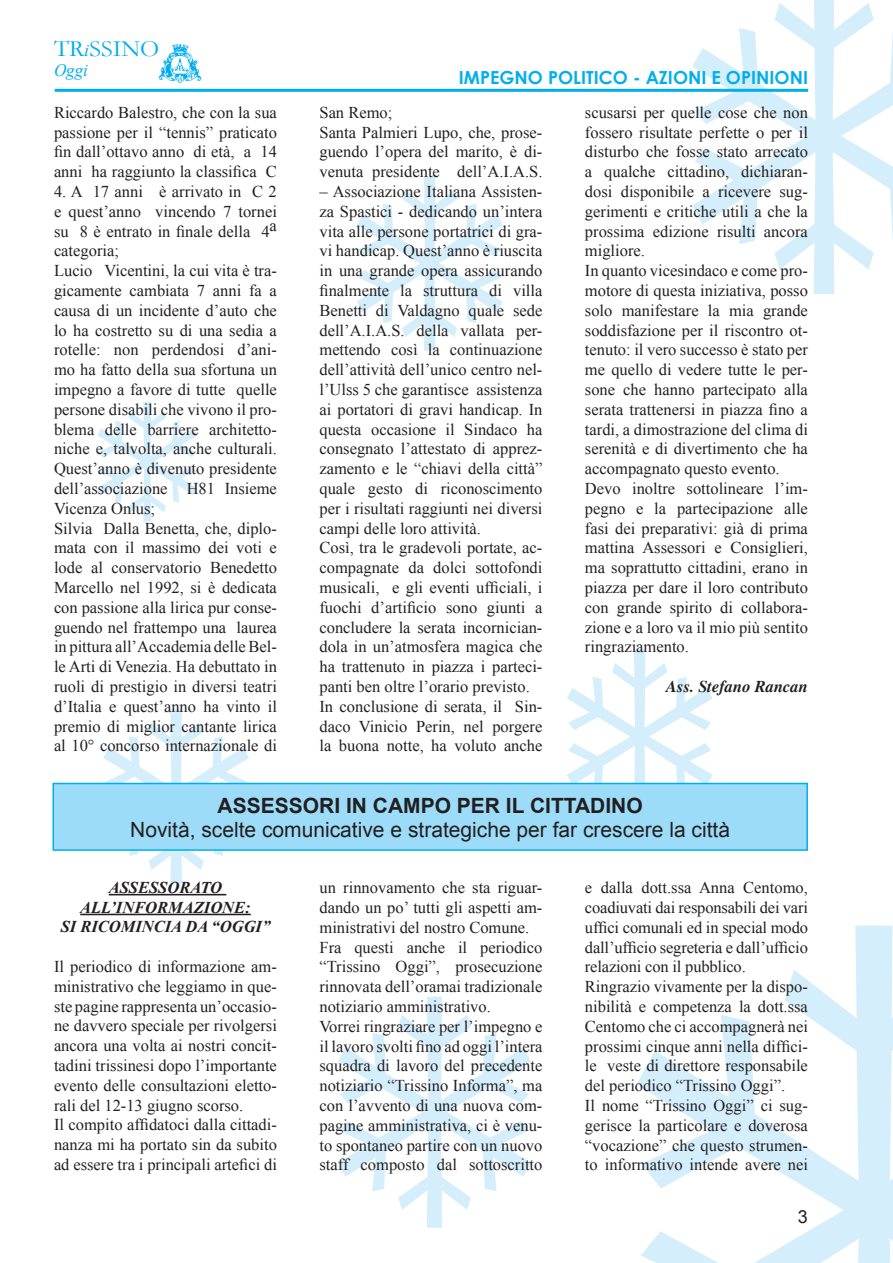
<style>
.page{position:relative;width:893px;height:1263px;background:#fff}
.page>*{position:absolute;margin:0;border:0;box-sizing:border-box;transform-origin:0 0}
.t1{font:23.4px "Garamond";color:#00aeef;scale:1.04 1}
.t2{font:21px "Arial";color:#231f20}
.t3{font:700 21px "Arial";color:#231f20}
.t4{font:700 18px "Century Gothic";color:#00aeef}
.t5{font:18px "Arial";color:#231f20}
.t6{font:italic 17.55px "Times New Roman";color:#00aeef}
.t7{font:16.5px/19.8px "Times New Roman";color:#231f20}
.t8{font:italic 700 16.5px/19.8px "Times New Roman";color:#231f20;text-align:center}
.t9{font:italic 700 16.5px "Times";color:#231f20}
.s1{font-family:"Times New Roman";font-style:italic;font-size:17.55px}
</style>
<div class="page">
<hr style="left:55px;top:89px;width:753px;height:3px;background:#00aeef">
<img style="left:158px;top:44px;width:44px;height:40px">
<div style="left:53px;top:783px;width:754px;height:67px;background:#9cdcf8"></div>
<div style="left:52px;top:783px;width:756px;height:68px;border:2px solid #00aeef"></div>
<hr style="left:109px;top:894px;width:117px;height:1px;background:#231f20">
<hr style="left:80px;top:914px;width:171px;height:1px;background:#231f20">
<svg style="left:103px;top:782px;width:146px;height:69px"></svg>
<svg style="left:567px;top:782px;width:146px;height:4px"></svg>
<h1 class="t1" style="left:54px;top:33px;width:103px">TR<span class="s1">i</span>SSINO</h1>
<p class="t6" style="left:54px;top:59px;width:36px">Oggi</p>
<p class="t7" style="left:54px;top:102px;width:224px;text-align:justify">Riccardo Balestro, che con la sua passione per il “tennis” praticato fin dall’ottavo anno di età, a 14 anni ha raggiunto la classifica C</p>
<p class="t7" style="left:54px;top:181px;width:224px">4. A 17 anni è arrivato in C 2 e quest’anno vincendo 7 tornei su 8 è entrato in finale della 4a categoria;<br>Lucio Vicentini, la cui vita è tra&shy;gicamente cambiata 7 anni fa a causa di un incidente d’auto che lo ha costretto su di una sedia a rotelle: non perdendosi d’ani&shy;mo ha fatto della sua sfortuna un impegno a favore di tutte quelle persone disabili che vivono il pro&shy;blema delle barriere architetto&shy;niche e, talvolta, anche culturali.<br>Quest’anno è divenuto presidente dell’associazione H81 Insieme<br>Vicenza Onlus;<br>Silvia Dalla Benetta, che, diplo&shy;mata con il massimo dei voti e lode al conservatorio Benedetto<br>Marcello nel 1992, si è dedicata con passione alla lirica pur conse&shy;guendo nel frattempo una laurea in pittura all’Accademia delle Bel&shy;le Arti di Venezia. Ha debuttato in ruoli di prestigio in diversi teatri d’Italia e quest’anno ha vinto il premio di miglior cantante lirica al 10° concorso internazionale di</p>
<p class="t4" style="left:459px;top:63px;width:351px">IMPEGNO POLITICO - AZIONI E OPINIONI</p>
<p class="t7" style="left:319px;top:102px;width:224px">San Remo;<br>Santa Palmieri Lupo, che, prose&shy;guendo l’opera del marito, è di&shy;venuta presidente dell’A.I.A.S.</p>
<p class="t7" style="left:319px;top:181px;width:224px">– Associazione Italiana Assisten&shy;za Spastici - dedicando un’intera vita alle persone portatrici di gra&shy;vi handicap. Quest’anno è riuscita in una grande opera assicurando finalmente la struttura di villa Benetti di Valdagno quale sede dell’A.I.A.S. della vallata per&shy;mettendo così la continuazione dell’attività dell’unico centro nel&shy;l’Ulss 5 che garantisce assistenza ai portatori di gravi handicap. In questa occasione il Sindaco ha consegnato l’attestato di apprez&shy;zamento e le “chiavi della città” quale gesto di riconoscimento per i risultati raggiunti nei diversi campi delle loro attività.<br>Così, tra le gradevoli portate, ac&shy;compagnate da dolci sottofondi musicali, e gli eventi ufficiali, i fuochi d’artificio sono giunti a concludere la serata incornician&shy;dola in un’atmosfera magica che ha trattenuto in piazza i parteci&shy;panti ben oltre l’orario previsto.<br>In conclusione di serata, il Sin&shy;daco Vinicio Perin, nel porgere la buona notte, ha voluto anche</p>
<p class="t7" style="left:585px;top:102px;width:224px">scusarsi per quelle cose che non fossero risultate perfette o per il disturbo che fosse stato arrecato a qualche cittadino, dichiaran&shy;dosi disponibile a ricevere sug&shy;gerimenti e critiche utili a che la prossima edizione risulti ancora migliore.<br>In quanto vicesindaco e come pro&shy;motore di questa iniziativa, posso solo manifestare la mia grande soddisfazione per il riscontro ot&shy;tenuto: il vero successo è stato per me quello di vedere tutte le per&shy;sone che hanno partecipato alla serata trattenersi in piazza fino a tardi, a dimostrazione del clima di serenità e di divertimento che ha accompagnato questo evento.<br>Devo inoltre sottolineare l’im&shy;pegno e la partecipazione alle fasi dei preparativi: già di prima mattina Assessori e Consiglieri, ma soprattutto cittadini, erano in piazza per dare il loro contributo con grande spirito di collabora&shy;zione e a loro va il mio più sentito ringraziamento.</p>
<p class="t9" style="left:666px;top:677px;width:143px">Ass. Stefano Rancan</p>
<p class="t3" style="left:218px;top:792px;width:427px">ASSESSORI IN CAMPO PER IL CITTADINO</p>
<p class="t2" style="left:130px;top:816px;width:601px">Novità, scelte comunicative e strategiche per far crescere la città</p>
<p class="t8" style="left:61px;top:877px;width:211px">ASSESSORATO<br>ALL’INFORMAZIONE:<br>SI RICOMINCIA DA “OGGI”</p>
<p class="t7" style="left:54px;top:956px;width:224px">Il periodico di informazione am&shy;ministrativo che leggiamo in que&shy;ste pagine rappresenta un’occasio&shy;ne davvero speciale per rivolgersi ancora una volta ai nostri concit&shy;tadini trissinesi dopo l’importante evento delle consultazioni eletto&shy;rali del 12-13 giugno scorso.<br>Il compito affidatoci dalla cittadi&shy;nanza mi ha portato sin da subito ad essere tra i principali artefici di</p>
<p class="t7" style="left:319px;top:877px;width:224px">un rinnovamento che sta riguar&shy;dando un po’ tutti gli aspetti am&shy;ministrativi del nostro Comune.<br>Fra questi anche il periodico “Trissino Oggi”, prosecuzione rinnovata dell’oramai tradizionale notiziario amministrativo.<br>Vorrei ringraziare per l’impegno e il lavoro svolti fino ad oggi l’intera squadra di lavoro del precedente notiziario “Trissino Informa”, ma con l’avvento di una nuova com&shy;pagine amministrativa, ci è venu&shy;to spontaneo partire con un nuovo staff composto dal sottoscritto</p>
<p class="t7" style="left:585px;top:877px;width:224px">e dalla dott.ssa Anna Centomo, coadiuvati dai responsabili dei vari uffici comunali ed in special modo dall’ufficio segreteria e dall’ufficio relazioni con il pubblico.<br>Ringrazio vivamente per la dispo&shy;nibilità e competenza la dott.ssa Centomo che ci accompagnerà nei prossimi cinque anni nella diffici&shy;le veste di direttore responsabile del periodico “Trissino Oggi”.<br>Il nome “Trissino Oggi” ci sug&shy;gerisce la particolare e doverosa “vocazione” che questo strumen&shy;to informativo intende avere nei</p>
<p class="t5" style="left:798px;top:1205px;width:12px">3</p>
</div>
